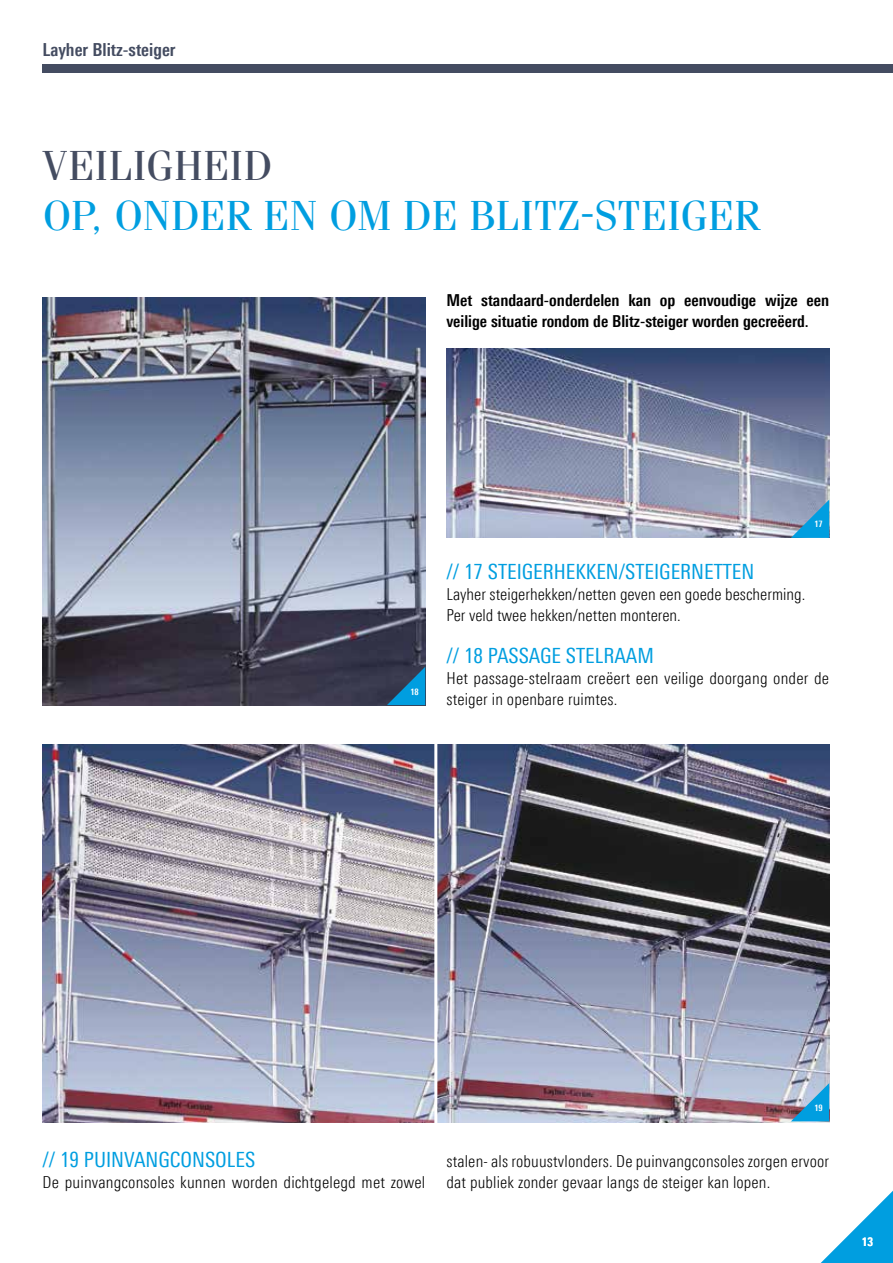
<style>
.page{position:relative;width:893px;height:1263px;background:#fff}
.page>*{position:absolute;margin:0;border:0;box-sizing:border-box;transform-origin:0 0}
.t1{font:42px "Fenice Pro ITC";letter-spacing:.01em;color:#009ee0}
.t2{font:42px "Fenice Pro ITC";letter-spacing:.015em;color:#444c61}
.t3{font:21px "Linotype Univers 420 Cn";color:#009ee0}
.t4{font:700 18px "Linotype Univers 620 Cn";color:#444c61}
.t5{font:300 16.5px/21px "Linotype Univers 320 Cn";letter-spacing:.01em;color:#000}
.t6{font:700 16.5px/21px "Linotype Univers 620 Cn";color:#000}
.t7{font:700 12px "Linotype Univers 620 Cn";color:#fff}
.t8{font:700 9px "Linotype Univers 620 Cn";color:#fff}
</style>
<div class="page">
<svg style="left:821px;top:1191px;width:72px;height:72px"></svg>
<div style="left:43px;top:64px;width:850px;height:8px;background:#444c61"></div>
<img style="left:446px;top:348px;width:383px;height:190px">
<img style="left:43px;top:298px;width:382px;height:407px">
<img style="left:43px;top:744px;width:786px;height:378px">
<hr style="left:434px;top:740px;width:3px;height:389px;background:#fff">
<svg style="left:387px;top:667px;width:38px;height:38px"></svg>
<svg style="left:791px;top:500px;width:38px;height:38px"></svg>
<svg style="left:791px;top:1083px;width:38px;height:38px"></svg>
<p class="t4" style="left:43px;top:38px;width:135px">Layher Blitz-steiger</p>
<h1 class="t2" style="left:43px;top:140px;width:231px">VEILIGHEID</h1>
<h1 class="t1" style="left:43px;top:190px;width:719px">OP, ONDER EN OM DE BLITZ-STEIGER</h1>
<p class="t6" style="left:446px;top:290px;width:384px">Met standaard-onderdelen kan op eenvoudige wijze een veilige situatie rondom de Blitz-steiger worden gecreëerd.</p>
<p class="t8" style="left:410px;top:686px;width:10px">18</p>
<p class="t8" style="left:814px;top:519px;width:10px">17</p>
<p class="t3" style="left:446px;top:559px;width:309px">// 17 STEIGERHEKKEN/STEIGERNETTEN</p>
<p class="t5" style="left:446px;top:584px;width:360px">Layher steigerhekken/netten geven een goede bescherming.<br>Per veld twee hekken/netten monteren.</p>
<p class="t3" style="left:446px;top:643px;width:209px">// 18 PASSAGE STELRAAM</p>
<p class="t5" style="left:446px;top:668px;width:384px">Het passage-stelraam creëert een veilige doorgang onder de steiger in openbare ruimtes.</p>
<p class="t3" style="left:43px;top:1147px;width:214px">// 19 PUINVANGCONSOLES</p>
<p class="t5" style="left:43px;top:1172px;width:384px">De puinvangconsoles kunnen worden dichtgelegd met zowel</p>
<p class="t8" style="left:814px;top:1102px;width:10px">19</p>
<p class="t5" style="left:446px;top:1151px;width:384px">stalen- als robuustvlonders. De puinvangconsoles zorgen ervoor dat publiek zonder gevaar langs de steiger kan lopen.</p>
<p class="t7" style="left:862px;top:1235px;width:13px">13</p>
</div>
